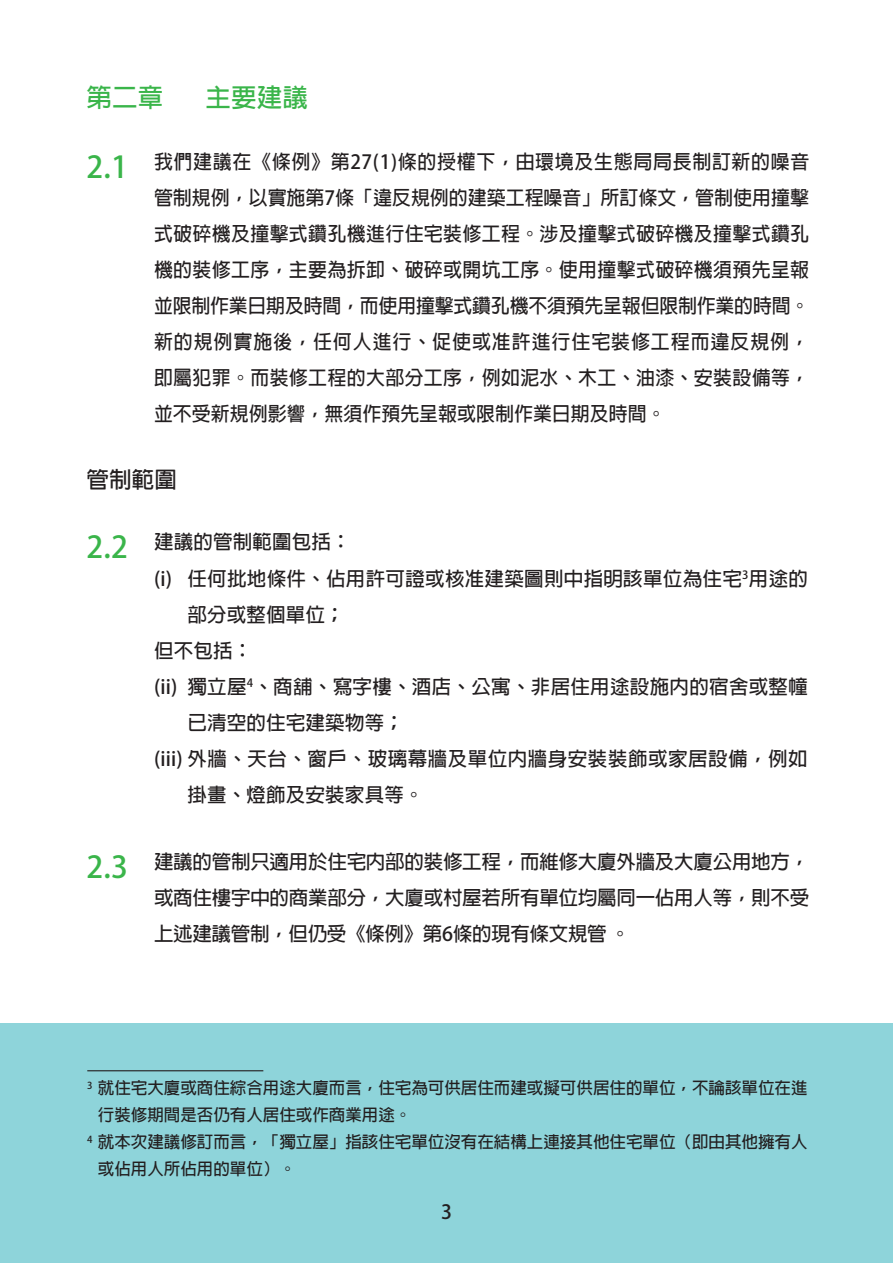
<style>
.page{position:relative;width:893px;height:1263px;background:#fff}
.page>*{position:absolute;margin:0;border:0;box-sizing:border-box;transform-origin:0 0}
.t1{font:700 25.5px "Adobe Fan Heiti Std";letter-spacing:.01em;color:#3ab54a}
.t2{font:700 22.5px "Adobe Fan Heiti Std";color:#231f20}
.t3{font:700 19.5px/36px "Adobe Fan Heiti Std";letter-spacing:.01em;color:#231f20}
.t4{font:700 16.5px/27px "Adobe Fan Heiti Std";color:#231f20}
.t5{font:700 9.6px "Adobe Fan Heiti Std";color:#231f20}
.s1{font-size:30px;color:#3ab54a}
</style>
<div class="page">
<div style="left:0;top:1023px;width:893px;height:240px;background:#8ed4da"></div>
<h1 class="t1" style="left:86px;top:83px;width:79px">第二章</h1>
<h1 class="t1" style="left:205px;top:83px;width:104px">主要建議</h1>
<p class="t3" style="left:154px;top:144px;width:657px;text-align:justify;text-indent:-68px"><span class="s1">2.1</span> 我們建議在《條例》第27(1)條的授權下，由環境及生態局局長制訂新的噪音管制規例，以實施第7條「違反規例的建築工程噪音」所訂條文，管制使用撞擊式破碎機及撞擊式鑽孔機進行住宅裝修工程。涉及撞擊式破碎機及撞擊式鑽孔機的裝修工序，主要為拆卸、破碎或開坑工序。使用撞擊式破碎機須預先呈報並限制作業日期及時間，而使用撞擊式鑽孔機不須預先呈報但限制作業的時間。新的規例實施後，任何人進行、促使或准許進行住宅裝修工程而違反規例，即屬犯罪。而裝修工程的大部分工序，例如泥水、木工、油漆、安裝設備等，並不受新規例影響，無須作預先呈報或限制作業日期及時間。</p>
<p class="t2" style="left:86px;top:466px;width:92px">管制範圍</p>
<p class="t3" style="left:154px;top:524px;width:198px;line-height:36.5px;text-indent:-68px"><span class="s1">2.2</span> 建議的管制範圍包括：(i)</p>
<p class="t3" style="left:187px;top:561px;width:622px">任何批地條件、佔用許可證或核准建築圖則中指明該單位為住宅<sup>3</sup>用途的部分或整個單位；</p>
<p class="t3" style="left:154px;top:633px;width:100px">但不包括：(ii)</p>
<p class="t3" style="left:187px;top:669px;width:622px">獨立屋<sup>4</sup>、商舖、寫字樓、酒店、公寓、非居住用途設施內的宿舍或整幢已清空的住宅建築物等；</p>
<p class="t3" style="left:154px;top:741px;width:655px">(iii) 外牆、天台、窗戶、玻璃幕牆及單位內牆身安裝裝飾或家居設備，例如</p>
<p class="t3" style="left:187px;top:777px;width:238px">掛畫、燈飾及安裝家具等。</p>
<p class="t3" style="left:154px;top:844px;width:657px;text-align:justify;text-indent:-68px"><span class="s1">2.3</span> 建議的管制只適用於住宅內部的裝修工程，而維修大廈外牆及大廈公用地方，或商住樓宇中的商業部分，大廈或村屋若所有單位均屬同一佔用人等，則不受上述建議管制，但仍受《條例》第6條的現有條文規管 。</p>
<p class="t4" style="left:98px;top:1075px;width:711px">就住宅大廈或商住綜合用途大廈而言，住宅為可供居住而建或擬可供居住的單位，不論該單位在進行裝修期間是否仍有人居住或作商業用途。<br>就本次建議修訂而言，「獨立屋」指該住宅單位沒有在結構上連接其他住宅單位（即由其他擁有人或佔用人所佔用的單位）。</p>
<p class="t5" style="left:87px;top:1079px;width:7px">3</p>
<p class="t5" style="left:87px;top:1133px;width:7px">4</p>
<p class="t3" style="left:441px;top:1194px;width:12px">3</p>
</div>
